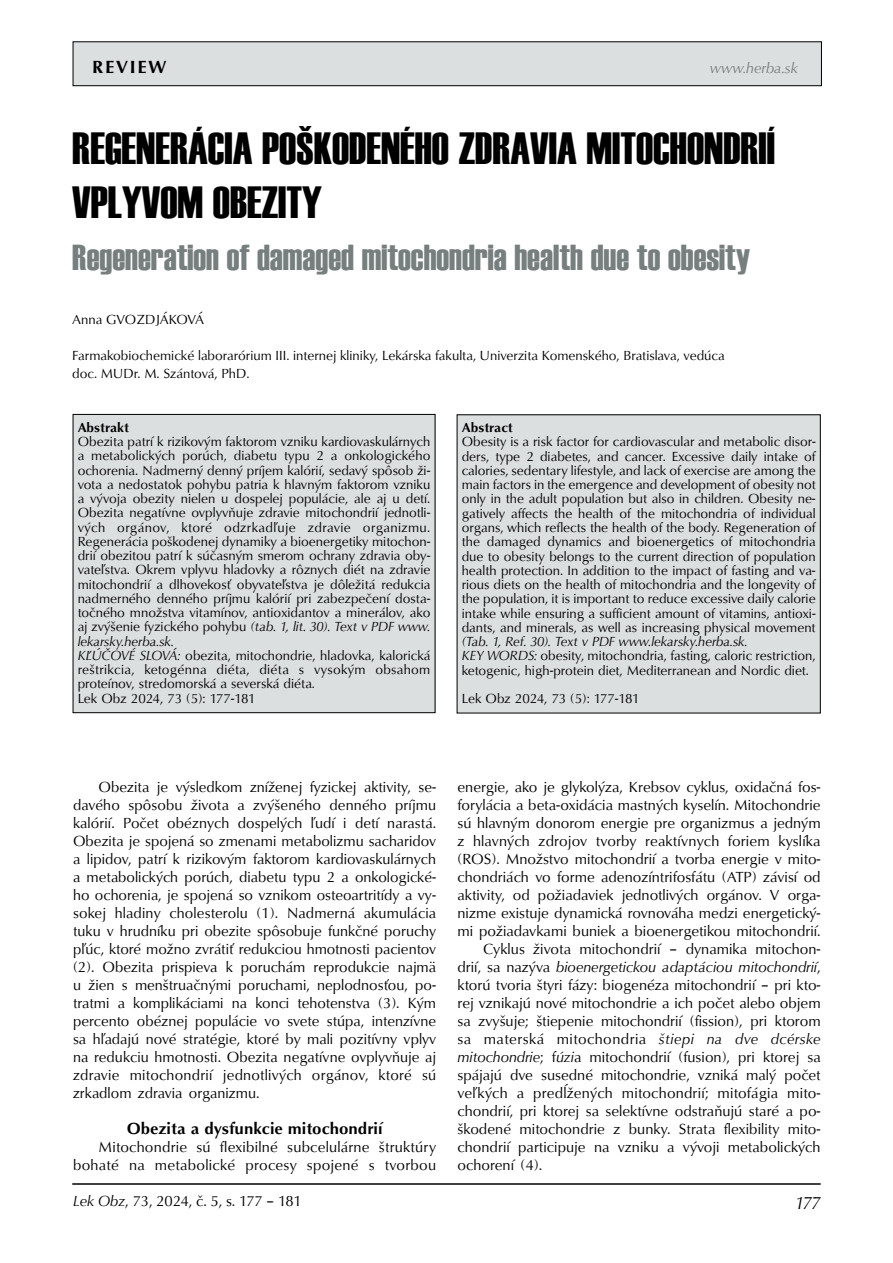
<style>
.page{position:relative;width:893px;height:1263px;background:#fff}
.page>*{position:absolute;margin:0;border:0;box-sizing:border-box;transform-origin:0 0}
.t1{font:45px/54px "Haettenschweiler";color:#000}
.t2{font:36px "Haettenschweiler";color:#777e7e}
.t3{font:700 18px "URW Classico TEE";letter-spacing:.1em;color:#000}
.t4{font:italic 18px "URW Classico TEE";color:#000}
.t5{font:700 16.5px "URW Classico TEE";color:#000}
.t6{font:15px/18px "URW Classico TEE";color:#000;text-align:justify}
.t7{font:italic 15px "URW Classico TEE";color:#000}
.t8{font:15px "URW Classico TEE";letter-spacing:.03em;color:#000}
.t9{font:15px "URW Classico TEE";letter-spacing:-.02em;color:#000}
.t10{font:italic 15px "URW Classico TEE";color:#777e7e}
.t11{font:13.5px/14.2px "URW Classico TEE";color:#000}
.t12{font:700 13.5px "URW Classico TEE";color:#000}
.s1{font-style:italic}
.s2{font-style:normal}
</style>
<div class="page">
<div style="left:73px;top:42px;width:748px;height:44px;background:#dcdfe0"></div>
<div style="left:73px;top:41px;width:749px;height:45px;border:1px solid #000"></div>
<hr style="left:72px;top:1183px;width:749px;height:2px;background:#000">
<div style="left:73px;top:414px;width:362px;height:299px;background:#dcdfe0"></div>
<div style="left:73px;top:414px;width:362px;height:299px;border:1px solid #000"></div>
<div style="left:457px;top:415px;width:363px;height:298px;background:#dcdfe0"></div>
<h3 class="t3" style="left:92px;top:56px;width:76px">REVIEW</h3>
<p class="t10" style="left:710px;top:59px;width:90px">www.herba.sk</p>
<h1 class="t1" style="left:72px;top:121px;width:704px">REGENERÁCIA POŠKODENÉHO ZDRAVIA MITOCHONDRIÍ<br>VPLYVOM OBEZITY</h1>
<h2 class="t2" style="left:72px;top:233px;width:679px">REGENERATION OF DAMAGED MITOCHONDRIA HEALTH DUE TO OBESITY</h2>
<p class="t11" style="left:72px;top:313px;width:133px">Anna GVOZDJÁKOVÁ</p>
<p class="t11" style="left:72px;top:347px;width:654px;line-height:18px">Farmakobiochemické laborarórium III. internej kliniky, Lekárska fakulta, Univerzita Komenského, Bratislava, vedúca doc. MUDr. M. Szántová, PhD.</p>
<p class="t12" style="left:78px;top:419px;width:53px">Abstrakt</p>
<p class="t11" style="left:78px;top:435px;width:354px">Obezita patrí k rizikovým faktorom vzniku kardiovaskulárnych a metabolických porúch, diabetu typu 2 a onkologického ochorenia. Nadmerný denný príjem kalórií, sedavý spôsob ži&shy;vota a nedostatok pohybu patria k hlavným faktorom vzniku a vývoja obezity nielen u dospelej populácie, ale aj u detí.<br>Obezita negatívne ovplyvňuje zdravie mitochondrií jednotli&shy;vých orgánov, ktoré odzrkadľuje zdravie organizmu.<br>Regenerácia poškodenej dynamiky a bioenergetiky mitochon&shy;drií obezitou patrí k súčasným smerom ochrany zdravia oby&shy;vateľstva. Okrem vplyvu hladovky a rôznych diét na zdravie mitochondrií a dlhovekosť obyvateľstva je dôležitá redukcia nadmerného denného príjmu kalórií pri zabezpečení dosta&shy;točného množstva vitamínov, antioxidantov a minerálov, ako aj zvýšenie fyzického pohybu <span class="s1">(tab. 1, lit. 30). Text v PDF www. lekarsky.herba.sk.<br>KĽÚČOVÉ SLOVÁ:</span> obezita, mitochondrie, hladovka, kalorická reštrikcia, ketogénna diéta, diéta s vysokým obsahom proteínov, stredomorská a severská diéta.<br>Lek Obz 2024, 73 (5): 177-181</p>
<p class="t12" style="left:462px;top:419px;width:53px">Abstract</p>
<p class="t11" style="left:462px;top:435px;width:355px;text-align:justify">Obesity is a risk factor for cardiovascular and metabolic disor&shy;ders, type 2 diabetes, and cancer. Excessive daily intake of calories, sedentary lifestyle, and lack of exercise are among the main factors in the emergence and development of obesity not only in the adult population but also in children. Obesity ne&shy;gatively affects the health of the mitochondria of individual organs, which reflects the health of the body. Regeneration of the damaged dynamics and bioenergetics of mitochondria due to obesity belongs to the current direction of population health protection. In addition to the impact of fasting and va&shy;rious diets on the health of mitochondria and the longevity of the population, it is important to reduce excessive daily calorie intake while ensuring a sufficient amount of vitamins, antioxi&shy;dants, and minerals, as well as increasing physical movement</p>
<p class="t11" style="left:462px;top:635px;width:355px"><span class="s1">(Tab. 1, Ref. 30). Text v PDF www.lekarsky.herba.sk.<br>KEY WORDS:</span> obesity, mitochondria, fasting, caloric restriction, ketogenic, high-protein diet, Mediterranean and Nordic diet.</p>
<p class="t11" style="left:462px;top:692px;width:179px">Lek Obz 2024, 73 (5): 177-181</p>
<p class="t6" style="left:73px;top:778px;width:365px;text-indent:26px">Obezita je výsledkom zníženej fyzickej aktivity, se&shy;davého spôsobu života a zvýšeného denného príjmu kalórií. Počet obéznych dospelých ľudí i detí narastá.<br>Obezita je spojená so zmenami metabolizmu sacharidov a lipidov, patrí k rizikovým faktorom kardiovaskulárnych a metabolických porúch, diabetu typu 2 a onkologické&shy;ho ochorenia, je spojená so vznikom osteoartritídy a vy&shy;sokej hladiny cholesterolu (1). Nadmerná akumulácia tuku v hrudníku pri obezite spôsobuje funkčné poruchy pľúc, ktoré možno zvrátiť redukciou hmotnosti pacientov (2). Obezita prispieva k poruchám reprodukcie najmä u žien s menštruačnými poruchami, neplodnosťou, po&shy;tratmi a komplikáciami na konci tehotenstva (3). Kým percento obéznej populácie vo svete stúpa, intenzívne sa hľadajú nové stratégie, ktoré by mali pozitívny vplyv na redukciu hmotnosti. Obezita negatívne ovplyvňuje aj zdravie mitochondrií jednotlivých orgánov, ktoré sú zrkadlom zdravia organizmu.</p>
<p class="t5" style="left:127px;top:1118px;width:257px">Obezita a dysfunkcie mitochondrií</p>
<p class="t6" style="left:73px;top:1138px;width:365px;text-align:right">Mitochondrie sú flexibilné subcelulárne štruktúry bohaté na metabolické procesy spojené s tvorbou</p>
<p class="t9" style="left:73px;top:1191px;width:230px"><span class="s1">Lek Obz</span>, 73, 2024, č. 5, s. 177 – 181</p>
<p class="t6" style="left:457px;top:778px;width:365px">energie, ako je glykolýza, Krebsov cyklus, oxidačná fos-</p>
<p class="t6" style="left:457px;top:796px;width:365px">forylácia a beta-oxidácia mastných kyselín. Mitochondrie</p>
<p class="t6" style="left:457px;top:814px;width:365px">sú hlavným donorom energie pre organizmus a jedným</p>
<p class="t6" style="left:457px;top:832px;width:365px">z hlavných zdrojov tvorby reaktívnych foriem kyslíka</p>
<p class="t6" style="left:457px;top:850px;width:365px">(ROS). Množstvo mitochondrií a tvorba energie v mito-</p>
<p class="t6" style="left:457px;top:868px;width:365px">chondriách vo forme adenozíntrifosfátu (ATP) závisí od</p>
<p class="t6" style="left:457px;top:886px;width:365px">aktivity, od požiadaviek jednotlivých orgánov. V orga-</p>
<p class="t6" style="left:457px;top:904px;width:365px">nizme existuje dynamická rovnováha medzi energetický-</p>
<p class="t6" style="left:457px;top:922px;width:365px">mi požiadavkami buniek a bioenergetikou mitochondrií.</p>
<p class="t6" style="left:483px;top:940px;width:339px">Cyklus života mitochondrií – dynamika mitochon-</p>
<p class="t7" style="left:457px;top:958px;width:365px"><span class="s2">drií, sa nazýva</span> bioenergetickou adaptáciou mitochondrií<span class="s2">,</span></p>
<p class="t6" style="left:457px;top:976px;width:365px">ktorú tvoria štyri fázy: biogenéza mitochondrií – pri kto-</p>
<p class="t6" style="left:457px;top:994px;width:365px">rej vznikajú nové mitochondrie a ich počet alebo objem</p>
<p class="t6" style="left:457px;top:1012px;width:365px">sa zvyšuje; štiepenie mitochondrií (fission), pri ktorom</p>
<p class="t8" style="left:457px;top:1030px;width:365px">sa materská mitochondria <span class="s1">štiepi na dve dcérske</span></p>
<p class="t6" style="left:457px;top:1048px;width:365px"><span class="s1">mitochondrie</span>; f<span class="s1">úzi</span>a mitochondrií (fusion), pri ktorej sa</p>
<p class="t6" style="left:457px;top:1066px;width:365px">spájajú dve susedné mitochondrie, vzniká malý počet</p>
<p class="t6" style="left:457px;top:1084px;width:365px">veľkých a predĺžených mitochondrií; mitofágia mito-</p>
<p class="t6" style="left:457px;top:1102px;width:365px">chondrií, pri ktorej sa selektívne odstraňujú staré a po-</p>
<p class="t6" style="left:457px;top:1120px;width:365px">škodené mitochondrie z bunky. Strata flexibility mito-</p>
<p class="t6" style="left:457px;top:1138px;width:365px">chondrií participuje na vzniku a vývoji metabolických</p>
<p class="t6" style="left:457px;top:1156px;width:86px">ochorení (4).</p>
<h3 class="t4" style="left:795px;top:1191px;width:26px">177</h3>
</div>
